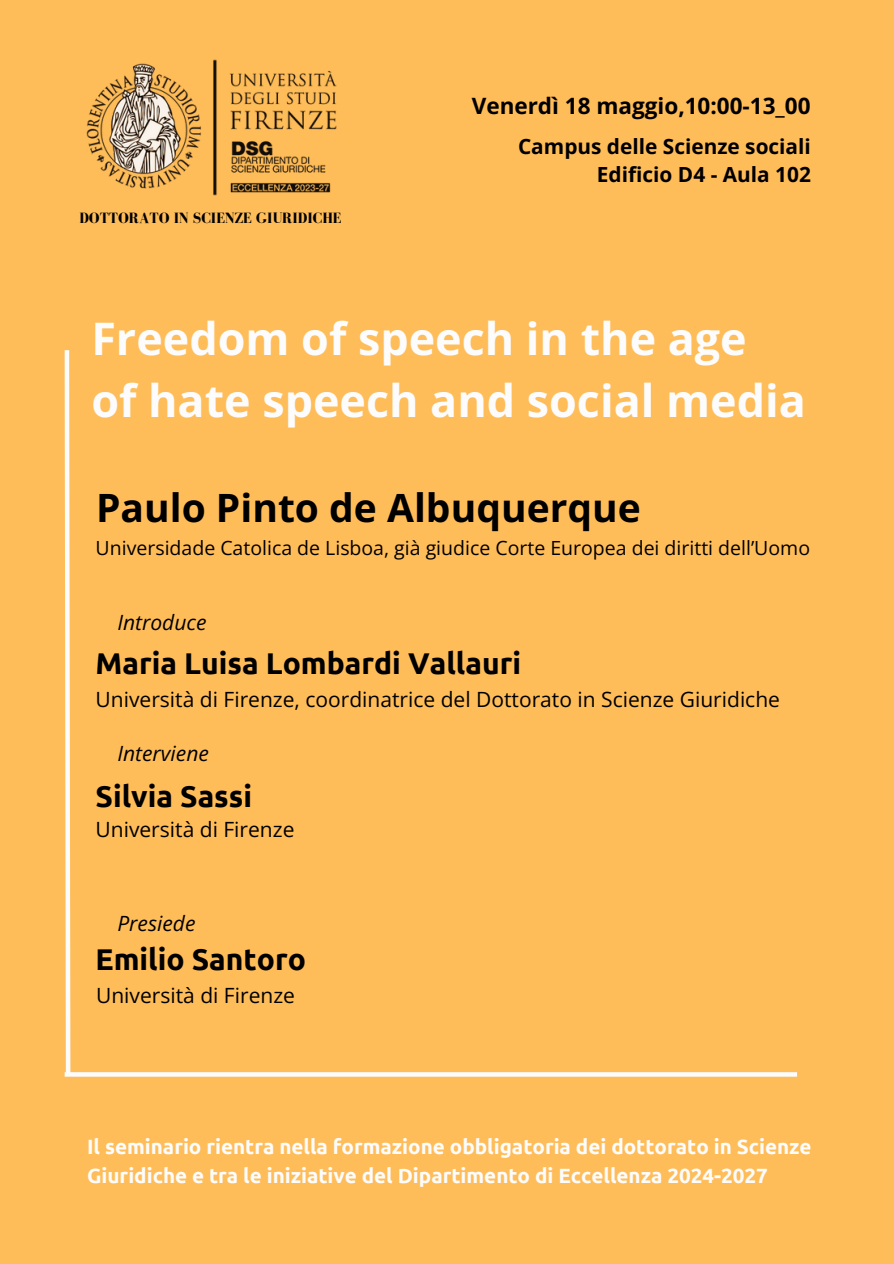
<style>
.page{position:relative;width:894px;height:1264px;background:#fff}
.page>*{position:absolute;margin:0;border:0;box-sizing:border-box;transform-origin:0 0}
.t1{font:700 44.85px/61.8px "Open Sans";color:#fcfcfc}
.t2{font:700 39px "Open Sans";color:#000}
.t3{font:700 30px "Ubuntu";color:#000}
.t4{font:700 22.5px "Open Sans";color:#000}
.t5{font:21px "Open Sans";color:#000}
.t6{font:italic 21px "Open Sans";color:#000}
.t7{font:700 20.85px/28.2px "Open Sans";color:#000;text-align:right}
.t8{font:700 20.55px/28.2px "Ubuntu";color:#fcfcfc}
.t9{font:19.5px "Open Sans";color:#000}
.t10{font:700 15.3px "Bodoni FLF";color:#000}
</style>
<div class="page">
<div style="left:0;top:0;width:893px;height:1263px;background:#ffbd59"></div>
<img style="left:86px;top:59px;width:251px;height:137px">
<svg style="left:64px;top:350px;width:9px;height:727px"></svg>
<svg style="left:65px;top:1072px;width:731px;height:4px;fill:#fcfcfc"></svg>
<p class="t10" style="left:79px;top:210px;width:264px">DOTTORATO IN SCIENZE GIURIDICHE</p>
<h4 class="t4" style="left:471px;top:90px;width:340px">Venerdì 18 maggio,10:00-13_00</h4>
<h4 class="t7" style="left:518px;top:132px;width:294px">Campus delle Scienze sociali<br>Edificio D4 - Aula 102</h4>
<h5 class="t1" style="left:91px;top:306px;width:715px">Freedom of speech in the age<br>of hate speech and social media</h5>
<h5 class="t2" style="left:96px;top:480px;width:546px">Paulo Pinto de Albuquerque</h5>
<h5 class="t9" style="left:96px;top:534px;width:715px">Universidade Catolica de Lisboa, già giudice Corte Europea dei diritti dell’Uomo</h5>
<h5 class="t6" style="left:117px;top:607px;width:90px">Introduce</h5>
<h6 class="t3" style="left:95px;top:645px;width:427px">Maria Luisa Lombardi Vallauri</h6>
<h4 class="t5" style="left:96px;top:684px;width:685px">Università di Firenze, coordinatrice del Dottorato in Scienze Giuridiche</h4>
<h1 class="t6" style="left:117px;top:738px;width:93px">Interviene</h1>
<p class="t3" style="left:96px;top:779px;width:158px">Silvia Sassi</p>
<h3 class="t5" style="left:95px;top:815px;width:200px">Università di Firenze</h3>
<h5 class="t6" style="left:117px;top:908px;width:80px">Presiede</h5>
<h5 class="t3" style="left:95px;top:941px;width:212px">Emilio Santoro</h5>
<h3 class="t5" style="left:96px;top:980px;width:200px">Università di Firenze</h3>
<h3 class="t8" style="left:87px;top:1132px;width:725px">Il seminario rientra nella formazione obbligatoria dei dottorato in Scienze<br>Giuridiche e tra le iniziative del Dipartimento di Eccellenza 2024-2027</h3>
</div>
